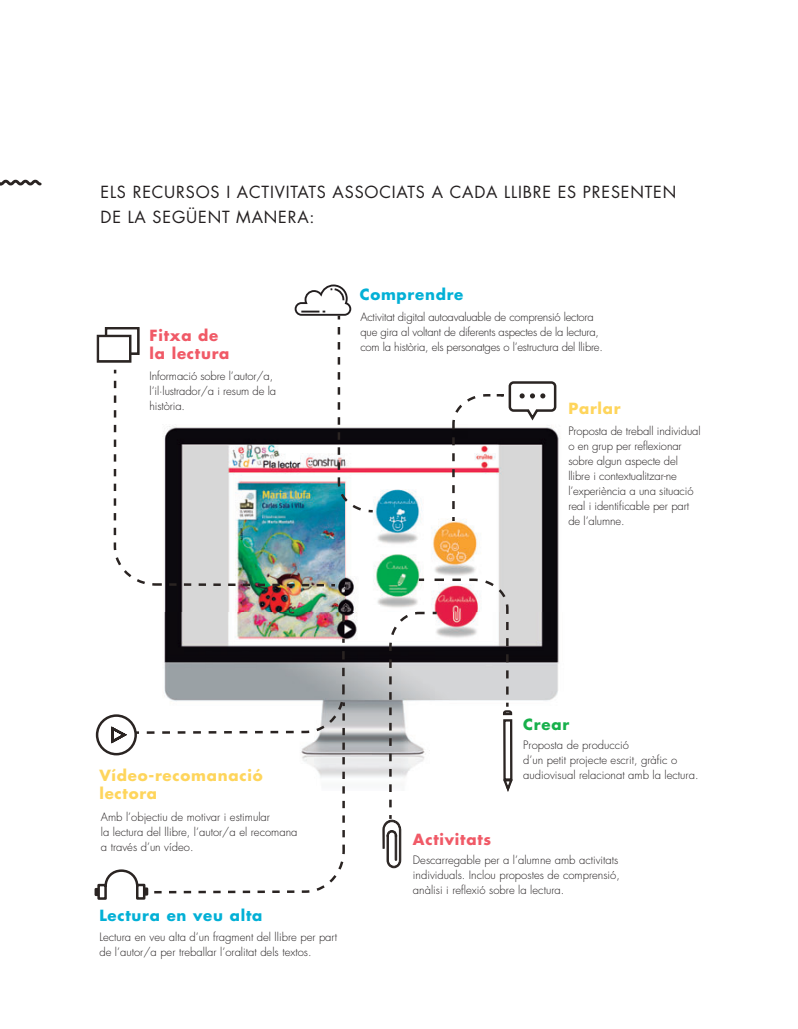
<style>
.page{position:relative;width:798px;height:1029px;background:#fff}
.page>*{position:absolute;margin:0;border:0;box-sizing:border-box;transform-origin:0 0}
.t1{font:16.25px/25px "Futura LT";letter-spacing:.05em;color:#231f20}
.t2{font:700 15px/18px "Futura LT";letter-spacing:.05em;color:#fed55c}
.t3{font:700 15px "Futura LT";letter-spacing:.05em;color:#03b0d6}
.t4{font:700 15px/18px "Futura LT";letter-spacing:.05em;color:#f05a67}
.t5{font:700 15px "Futura LT";letter-spacing:.05em;color:#17b04b}
.t6{font:300 11.25px/15px "Futura LT";color:#231f20}
.t7{font:300 11.25px/15px "Futura LT";letter-spacing:-.02em;color:#231f20}
</style>
<div class="page">
<svg style="left:0;top:179px;width:42px;height:7px"></svg>
<img style="left:164px;top:427px;width:395px;height:364px">
<svg style="left:419px;top:578px;width:5px;height:3px"></svg>
<svg style="left:434px;top:578px;width:10px;height:3px"></svg>
<svg style="left:452px;top:577px;width:57px;height:39px"></svg>
<svg style="left:389px;top:676px;width:2px;height:131px"></svg>
<svg style="left:388px;top:610px;width:48px;height:57px"></svg>
<svg style="left:382px;top:815px;width:19px;height:53px"></svg>
<svg style="left:451px;top:381px;width:106px;height:140px"></svg>
<svg style="left:502px;top:622px;width:11px;height:170px"></svg>
<svg style="left:96px;top:284px;width:279px;height:303px"></svg>
<svg style="left:342px;top:614px;width:2px;height:6px"></svg>
<div style="left:143px;top:887px;width:5px;height:8px;border:2px solid #2a2422"></div>
<svg style="left:96px;top:636px;width:250px;height:258px"></svg>
<div style="left:94px;top:887px;width:5px;height:9px;border:2px solid #2a2422"></div>
<div style="left:99px;top:885px;width:6px;height:13px;background:#fff"></div>
<div style="left:97px;top:883px;width:10px;height:16px;border:2px solid #2a2422"></div>
<div style="left:137px;top:884px;width:7px;height:14px;background:#fff"></div>
<div style="left:136px;top:883px;width:9px;height:16px;border:2px solid #2a2422"></div>
<h1 class="t1" style="left:100px;top:181px;width:577px">ELS RECURSOS I ACTIVITATS ASSOCIATS A CADA LLIBRE ES PRESENTEN<br>DE LA SEGÜENT MANERA:</h1>
<h2 class="t4" style="left:149px;top:327px;width:81px">Fitxa de la lectura</h2>
<p class="t6" style="left:149px;top:369px;width:128px">Informació sobre l’autor/a, l’il·lustrador/a i resum de la història.</p>
<h2 class="t3" style="left:359px;top:286px;width:105px">Comprendre</h2>
<p class="t7" style="left:360px;top:310px;width:244px">Activitat digital autoavaluable de comprensió lectora que gira al voltant de diferents aspectes de la lectura, com la història, els personatges o l’estructura del llibre.</p>
<h2 class="t2" style="left:568px;top:399px;width:54px">Parlar</h2>
<p class="t6" style="left:568px;top:424px;width:134px">Proposta de treball individual o en grup per reflexionar sobre algun aspecte del llibre i contextualitzar-ne l’experiència a una situació real i identificable per part de l’alumne.</p>
<h2 class="t2" style="left:99px;top:766px;width:165px">Vídeo-recomanació lectora</h2>
<p class="t6" style="left:101px;top:810px;width:198px">Amb l’objectiu de motivar i estimular<br>la lectura del llibre, l’autor/a el recomana a través d’un vídeo.</p>
<h2 class="t3" style="left:99px;top:906px;width:164px">Lectura en veu alta</h2>
<p class="t6" style="left:99px;top:930px;width:239px">Lectura en veu alta d’un fragment del llibre per part de l’autor/a per treballar l’oralitat dels textos.</p>
<h2 class="t5" style="left:523px;top:716px;width:47px">Crear</h2>
<h2 class="t4" style="left:413px;top:830px;width:80px">Activitats</h2>
<p class="t6" style="left:523px;top:738px;width:177px">Proposta de producció<br>d’un petit projecte escrit, gràfic o audiovisual relacionat amb la lectura.</p>
<p class="t6" style="left:413px;top:853px;width:208px">Descarregable per a l’alumne amb activitats individuals. Inclou propostes de comprensió, anàlisi i reflexió sobre la lectura.</p>
</div>
